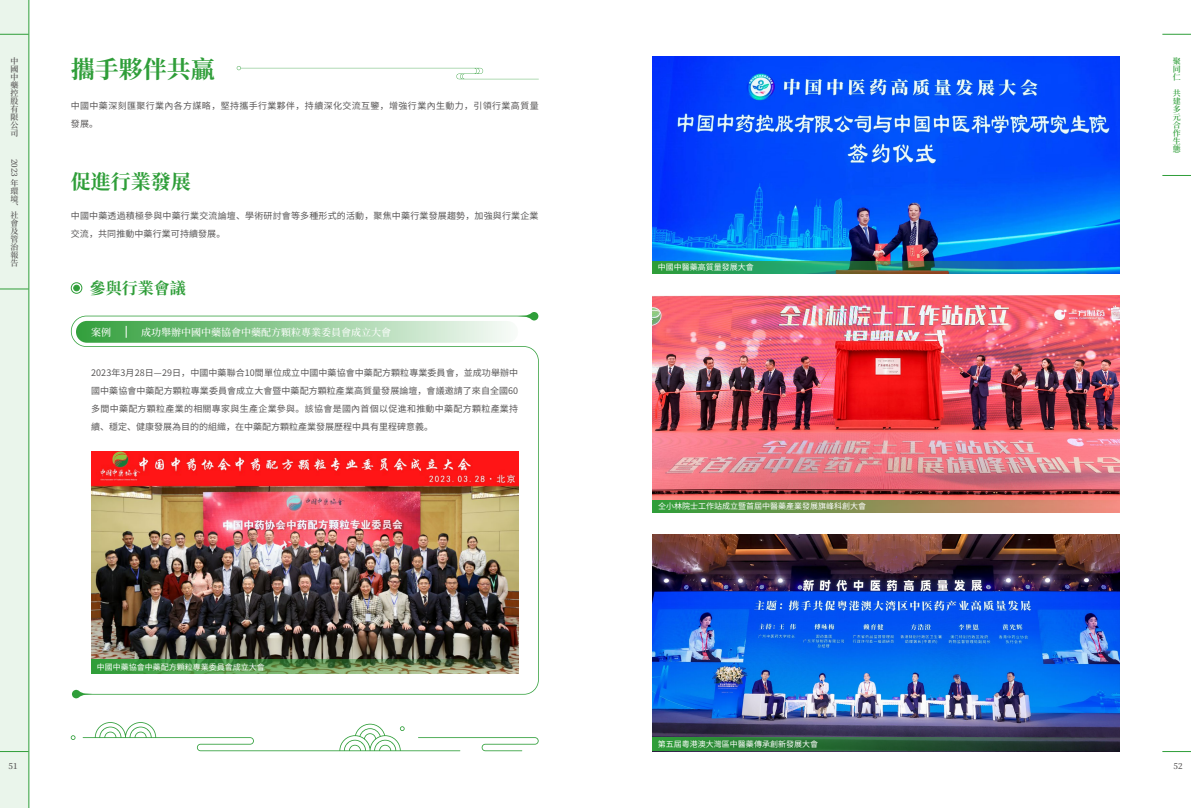
<style>
.page{position:relative;width:1191px;height:808px;background:#fff}
.page>*{position:absolute;margin:0;border:0;box-sizing:border-box;transform-origin:0 0}
.t1{font:700 24px "Source Han Serif CN";color:#2f9e39}
.t2{font:700 20px "Source Han Serif CN";color:#2f9e39}
.t3{font:700 16px "Source Han Serif CN";color:#2f9e39}
.t4{font:500 10px "Source Han Serif CN";color:#fff}
.t5{font:9px/18px "Source Han Sans CN";letter-spacing:.02em;color:#595757}
.t6{font:9px/18px "Source Han Sans CN";letter-spacing:.04em;color:#595757}
.t7{font:8px "Source Han Sans CN";color:#fff}
.t8{font:600 8px/8px "Source Han Serif SC";color:#595757;text-align:justify}
.t9{font:600 8px/8px "Source Han Serif SC";color:#2f9e39;text-align:justify}
</style>
<div class="page">
<div style="left:0;top:0;width:29px;height:808px;background:#eaf5eb"></div>
<svg style="left:0;top:34px;width:28px;height:1px"></svg>
<hr style="left:28px;top:0;width:1px;height:808px;background:#2f9e39">
<svg style="left:1162px;top:34px;width:29px;height:1px"></svg>
<svg style="left:0;top:289px;width:29px;height:1px"></svg>
<svg style="left:1162px;top:175px;width:29px;height:1px"></svg>
<svg style="left:0;top:751px;width:29px;height:1px"></svg>
<svg style="left:1162px;top:751px;width:29px;height:1px"></svg>
<img style="left:652px;top:534px;width:468px;height:203px">
<svg style="left:652px;top:737px;width:468px;height:14px;background:#2a6038"></svg>
<img style="left:652px;top:296px;width:468px;height:204px">
<img style="left:652px;top:57px;width:467px;height:204px">
<svg style="left:652px;top:500px;width:468px;height:12px;background:#919058"></svg>
<img style="left:652px;top:261px;width:468px;height:12px">
<svg style="left:237px;top:66px;width:302px;height:13px"></svg>
<img style="left:71px;top:312px;width:468px;height:386px">
<div style="left:71px;top:282px;width:11px;height:12px;border:1px solid #2f9e39;border-radius:50%"></div>
<svg style="left:74px;top:285px;width:6px;height:6px"></svg>
<svg style="left:71px;top:735px;width:4px;height:5px"></svg>
<svg style="left:83px;top:722px;width:455px;height:29px"></svg>
<h1 class="t1" style="left:71px;top:57px;width:145px">攜手夥伴共贏</h1>
<p class="t6" style="left:71px;top:97px;width:469px">中國中藥深刻匯聚行業內各方謀略，堅持攜手行業夥伴，持續深化交流互鑒，增強行業內生動力，引領行業高質量發展。</p>
<p class="t8" style="left:10px;top:57px;width:10px">中國中藥控股有限公司</p>
<p class="t9" style="left:1172px;top:57px;width:9px">聚同仁</p>
<p class="t9" style="left:1172px;top:89px;width:10px">共建多元合作生態</p>
<p class="t8" style="left:18px;top:159px;width:20px;rotate:90deg">2023</p>
<p class="t8" style="left:10px;top:179px;width:10px">年環境、社會及管治報告</p>
<h2 class="t2" style="left:71px;top:171px;width:121px">促進行業發展</h2>
<p class="t5" style="left:71px;top:207px;width:469px">中國中藥透過積極參與中藥行業交流論壇、學術研討會等多種形式的活動，聚焦中藥行業發展趨勢，加強與行業企業交流，共同推動中藥行業可持續發展。</p>
<h3 class="t3" style="left:90px;top:280px;width:98px">參與行業會議</h3>
<p class="t4" style="left:91px;top:327px;width:21px">案例</p>
<p class="t4" style="left:141px;top:327px;width:251px">成功舉辦中國中藥協會中藥配方顆粒專業委員會成立大會</p>
<p class="t5" style="left:91px;top:364px;width:428px;text-align:justify">2023年3月28日—29日，中國中藥聯合10間單位成立中國中藥協會中藥配方顆粒專業委員會，並成功舉辦中國中藥協會中藥配方顆粒專業委員會成立大會暨中藥配方顆粒產業高質量發展論壇，會議邀請了來自全國60多間中藥配方顆粒產業的相關專家與生產企業參與。該協會是國內首個以促進和推動中藥配方顆粒產業持續、穩定、健康發展為目的的組織，在中藥配方顆粒產業發展歷程中具有里程碑意義。</p>
<p class="t7" style="left:97px;top:662px;width:169px">中國中藥協會中藥配方顆粒專業委員會成立大會</p>
<p class="t7" style="left:658px;top:263px;width:97px">中國中醫藥高質量發展大會</p>
<p class="t7" style="left:658px;top:501px;width:209px">仝小林院士工作站成立暨首屆中醫藥產業發展旗峰科創大會</p>
<p class="t7" style="left:658px;top:740px;width:161px">第五屆粵港澳大灣區中醫藥傳承創新發展大會</p>
<p class="t8" style="left:9px;top:763px;width:11px">51</p>
<p class="t8" style="left:1173px;top:763px;width:11px">52</p>
</div>
